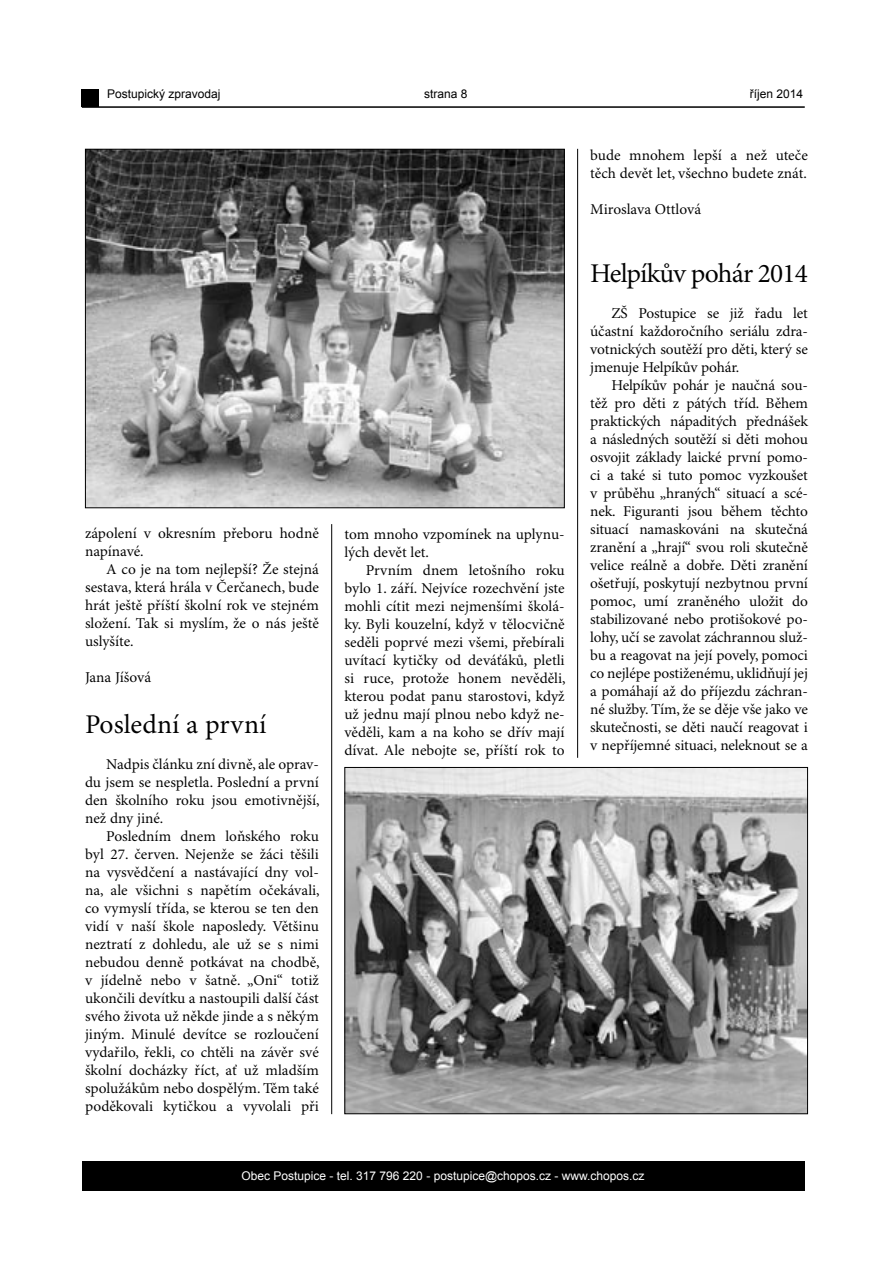
<style>
.page{position:relative;width:893px;height:1263px;background:#fff}
.page>*{position:absolute;margin:0;border:0;box-sizing:border-box;transform-origin:0 0}
.t1{font:27px "Minion Pro";letter-spacing:-.03em;color:#000}
.t2{font:27px "Minion Pro";color:#000}
.t3{font:15px/18px "Minion Pro";letter-spacing:-.005em;color:#000;text-align:justify}
.t4{font:12px "Arial";color:#fff}
.t5{font:12px "Arial";color:#000}
</style>
<div class="page">
<div style="left:82px;top:1161px;width:722px;height:30px;background:#000"></div>
<div style="left:82px;top:89px;width:17px;height:18px;background:#000"></div>
<hr style="left:82px;top:106px;width:723px;height:2px;background:#000">
<hr style="left:577px;top:149px;width:1px;height:609px;background:#000">
<hr style="left:331px;top:524px;width:1px;height:590px;background:#000">
<img style="left:87px;top:151px;width:476px;height:355px">
<img style="left:346px;top:769px;width:460px;height:343px">
<div style="left:344px;top:767px;width:464px;height:347px;border:1px solid #000"></div>
<p class="t5" style="left:107px;top:86px;width:115px">Postupický zpravodaj</p>
<p class="t5" style="left:424px;top:86px;width:45px">strana 8</p>
<p class="t5" style="left:750px;top:86px;width:55px">říjen 2014</p>
<p class="t3" style="left:85px;top:525px;width:235px">zápolení v okresním přeboru hodně napínavé.</p>
<p class="t3" style="left:85px;top:561px;width:235px;text-indent:21px">A co je na tom nejlepší? Že stejná sestava, která hrála v Čerčanech, bude hrát ještě příští školní rok ve stejném složení. Tak si myslím, že o nás ještě uslyšíte.</p>
<p class="t3" style="left:85px;top:669px;width:68px">Jana Jíšová</p>
<h1 class="t2" style="left:85px;top:708px;width:183px">Poslední a první</h1>
<p class="t3" style="left:85px;top:755px;width:236px;text-indent:21px">Nadpis článku zní divně, ale oprav&shy;du jsem se nespletla. Poslední a první den školního roku jsou emotivnější, než dny jiné.</p>
<p class="t3" style="left:85px;top:827px;width:236px;text-indent:21px">Posledním dnem loňského roku byl 27. červen. Nejenže se žáci těšili na vysvědčení a nastávající dny vol&shy;na, ale všichni s napětím očekávali, co vymyslí třída, se kterou se ten den vidí v naší škole naposledy. Většinu neztratí z dohledu, ale už se s nimi nebudou denně potkávat na chodbě, v jídelně nebo v šatně. „Oni“ totiž ukončili devítku a nastoupili další část svého života už někde jinde a s někým jiným. Minulé devítce se rozloučení vydařilo, řekli, co chtěli na závěr své školní docházky říct, ať už mladším spolužákům nebo dospělým. Těm také poděkovali kytičkou a vyvolali při</p>
<p class="t3" style="left:344px;top:526px;width:222px">tom mnoho vzpomínek na uplynu&shy;lých devět let.</p>
<p class="t3" style="left:344px;top:562px;width:223px;text-indent:21px">Prvním dnem letošního roku bylo 1. září. Nejvíce rozechvění jste mohli cítit mezi nejmenšími školá&shy;ky. Byli kouzelní, když v tělocvičně seděli poprvé mezi všemi, přebírali uvítací kytičky od deváťáků, pletli si ruce, protože honem nevěděli, kterou podat panu starostovi, když už jednu mají plnou nebo když ne&shy;věděli, kam a na koho se dřív mají dívat. Ale nebojte se, příští rok to</p>
<p class="t3" style="left:590px;top:146px;width:219px">bude mnohem lepší a než uteče těch devět let, všechno budete znát.</p>
<p class="t3" style="left:590px;top:200px;width:113px">Miroslava Ottlová</p>
<h1 class="t1" style="left:590px;top:257px;width:219px">Helpíkův pohár 2014</h1>
<p class="t3" style="left:590px;top:305px;width:219px;text-indent:21px">ZŠ Postupice se již řadu let účastní každoročního seriálu zdra&shy;votnických soutěží pro děti, který se jmenuje Helpíkův pohár.</p>
<p class="t3" style="left:590px;top:377px;width:219px;text-indent:21px">Helpíkův pohár je naučná sou&shy;těž pro děti z pátých tříd. Během praktických nápaditých přednášek a následných soutěží si děti mohou osvojit základy laické první pomo&shy;ci a také si tuto pomoc vyzkoušet v průběhu „hraných“ situací a scé&shy;nek. Figuranti jsou během těchto situací namaskováni na skutečná zranění a „hrají“ svou roli skutečně velice reálně a dobře. Děti zranění ošetřují, poskytují nezbytnou první pomoc, umí zraněného uložit do stabilizované nebo protišokové po&shy;lohy, učí se zavolat záchrannou služ&shy;bu a reagovat na její povely, pomoci co nejlépe postiženému, uklidňují jej a pomáhají až do příjezdu záchran&shy;né služby. Tím, že se děje vše jako ve skutečnosti, se děti naučí reagovat i v nepříjemné situaci, neleknout se a</p>
<p class="t4" style="left:242px;top:1168px;width:405px">Obec Postupice - tel. 317 796 220 - postupice@chopos.cz - www.chopos.cz</p>
</div>
